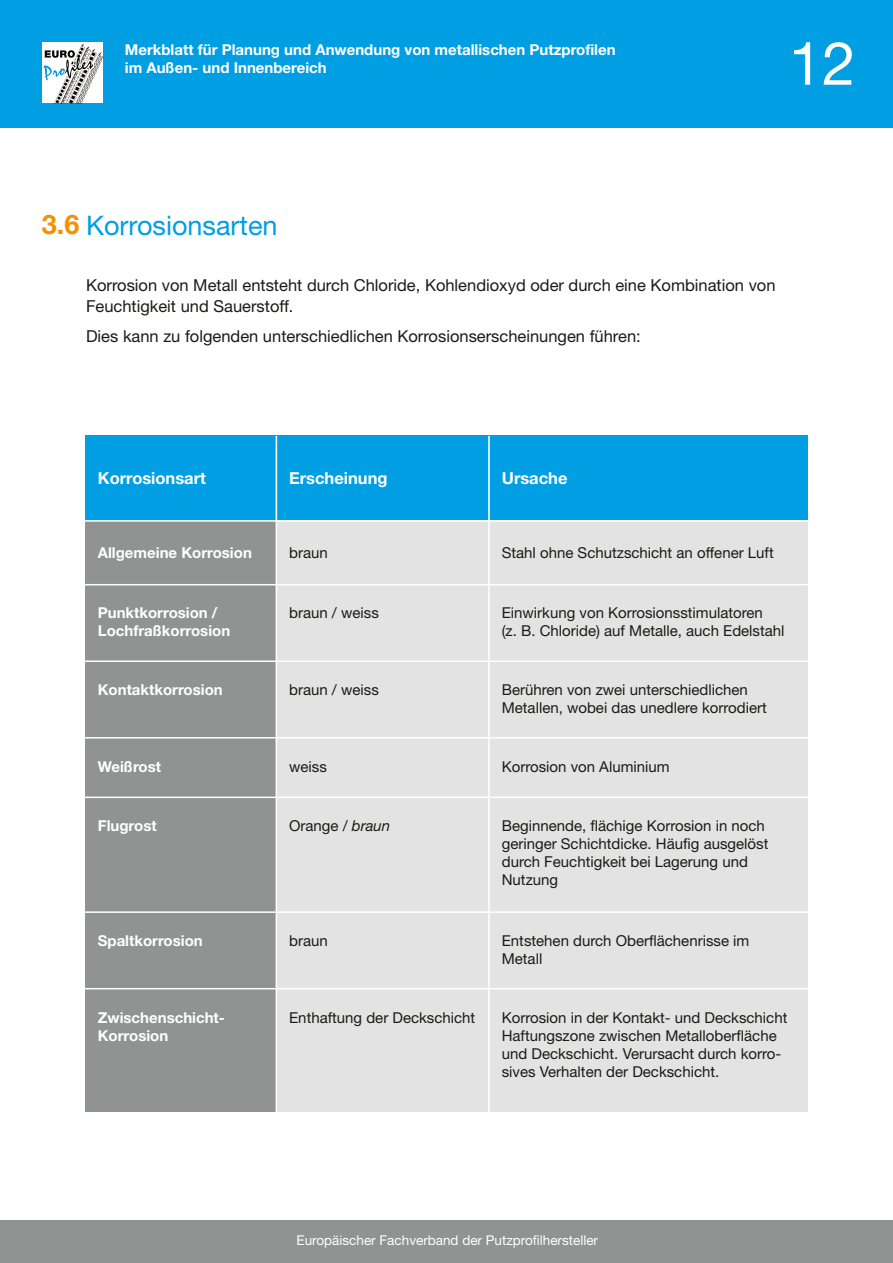
<style>
.page{position:relative;width:893px;height:1263px;background:#fff}
.page>*{position:absolute;margin:0;border:0;box-sizing:border-box;transform-origin:0 0}
.t1{font:60px "Helvetica Neue";color:#fff}
.t2{font:27px "Helvetica Neue";color:#009ee3}
.t3{font:16.5px/21px "Helvetica Neue";color:#1a1a18}
.t4{font:700 16.5px "Helvetica Neue";color:#fff}
.t5{font:15px/18px "Helvetica Neue";color:#1a1a18}
.t6{font:700 15px/18px "Helvetica Neue";color:#fff}
.t7{font:13.5px "Helvetica Neue";color:#fff}
.s1{font-weight:700;color:#f39100}
.s2{font-style:italic}
</style>
<div class="page">
<div style="left:0;top:0;width:893px;height:128px;background:#009ee3"></div>
<div style="left:0;top:1220px;width:893px;height:43px;background:#919292"></div>
<div style="left:85px;top:436px;width:723px;height:85px;background:#009ee3"></div>
<div style="left:85px;top:521px;width:723px;height:591px;background:#e3e3e3"></div>
<div style="left:85px;top:521px;width:191px;height:591px;background:#919292"></div>
<hr style="left:276px;top:436px;width:1px;height:676px;background:#fff">
<hr style="left:488px;top:436px;width:2px;height:676px;background:#fff">
<hr style="left:85px;top:520px;width:723px;height:2px;background:#fff">
<hr style="left:85px;top:584px;width:723px;height:1px;background:#fff">
<hr style="left:85px;top:660px;width:723px;height:2px;background:#fff">
<hr style="left:85px;top:737px;width:723px;height:1px;background:#fff">
<hr style="left:85px;top:796px;width:723px;height:2px;background:#fff">
<hr style="left:85px;top:911px;width:723px;height:2px;background:#fff">
<hr style="left:85px;top:988px;width:723px;height:1px;background:#fff">
<svg style="left:43px;top:44px;width:61px;height:59px"></svg>
<p class="t6" style="left:125px;top:40px;width:492px">Merkblatt für Planung und Anwendung von metallischen Putzprofilen im Außen- und Innenbereich</p>
<h1 class="t1" style="left:789px;top:28px;width:68px">12</h1>
<h2 class="t2" style="left:42px;top:209px;width:237px"><span class="s1">3.6</span> Korrosionsarten</h2>
<p class="t3" style="left:86px;top:275px;width:691px">Korrosion von Metall entsteht durch Chloride, Kohlendioxyd oder durch eine Kombination von<br>Feuchtigkeit und Sauerstoff.</p>
<p class="t3" style="left:86px;top:326px;width:556px">Dies kann zu folgenden unterschiedlichen Korrosionserscheinungen führen:</p>
<p class="t4" style="left:98px;top:468px;width:110px">Korrosionsart</p>
<p class="t4" style="left:289px;top:468px;width:100px">Erscheinung</p>
<p class="t4" style="left:502px;top:468px;width:67px">Ursache</p>
<p class="t6" style="left:98px;top:543px;width:156px">Allgemeine Korrosion</p>
<p class="t5" style="left:289px;top:543px;width:40px">braun</p>
<p class="t5" style="left:502px;top:543px;width:273px">Stahl ohne Schutzschicht an offener Luft</p>
<p class="t6" style="left:98px;top:603px;width:134px">Punktkorrosion /<br>Lochfraßkorrosion</p>
<p class="t5" style="left:289px;top:603px;width:91px">braun / weiss</p>
<p class="t5" style="left:502px;top:603px;width:284px">Einwirkung von Korrosionsstimulatoren<br>(z. B. Chloride) auf Metalle, auch Edelstahl</p>
<p class="t6" style="left:98px;top:681px;width:126px">Kontaktkorrosion</p>
<p class="t5" style="left:289px;top:681px;width:91px">braun / weiss</p>
<p class="t5" style="left:502px;top:681px;width:267px">Berühren von zwei unterschiedlichen<br>Metallen, wobei das unedlere korrodiert</p>
<p class="t6" style="left:98px;top:757px;width:65px">Weißrost</p>
<p class="t5" style="left:289px;top:757px;width:39px">weiss</p>
<p class="t5" style="left:502px;top:757px;width:169px">Korrosion von Aluminium</p>
<p class="t6" style="left:98px;top:817px;width:60px">Flugrost</p>
<p class="t5" style="left:289px;top:817px;width:103px">Orange / <span class="s2">braun</span></p>
<p class="t5" style="left:502px;top:817px;width:268px">Beginnende, flächige Korrosion in noch geringer Schichtdicke. Häufig ausgelöst durch Feuchtigkeit bei Lagerung und<br>Nutzung</p>
<p class="t6" style="left:98px;top:932px;width:106px">Spaltkorrosion</p>
<p class="t5" style="left:289px;top:932px;width:40px">braun</p>
<p class="t5" style="left:502px;top:932px;width:249px">Entstehen durch Oberflächenrisse im<br>Metall</p>
<p class="t6" style="left:98px;top:1008px;width:129px">Zwischenschicht-<br>Korrosion</p>
<p class="t5" style="left:289px;top:1008px;width:188px">Enthaftung der Deckschicht</p>
<p class="t5" style="left:502px;top:1008px;width:287px">Korrosion in der Kontakt- und Deckschicht Haftungszone zwischen Metalloberfläche und Deckschicht. Verursacht durch korro&shy;sives Verhalten der Deckschicht.</p>
<p class="t7" style="left:297px;top:1232px;width:303px">Europäischer Fachverband der Putzprofilhersteller</p>
</div>
